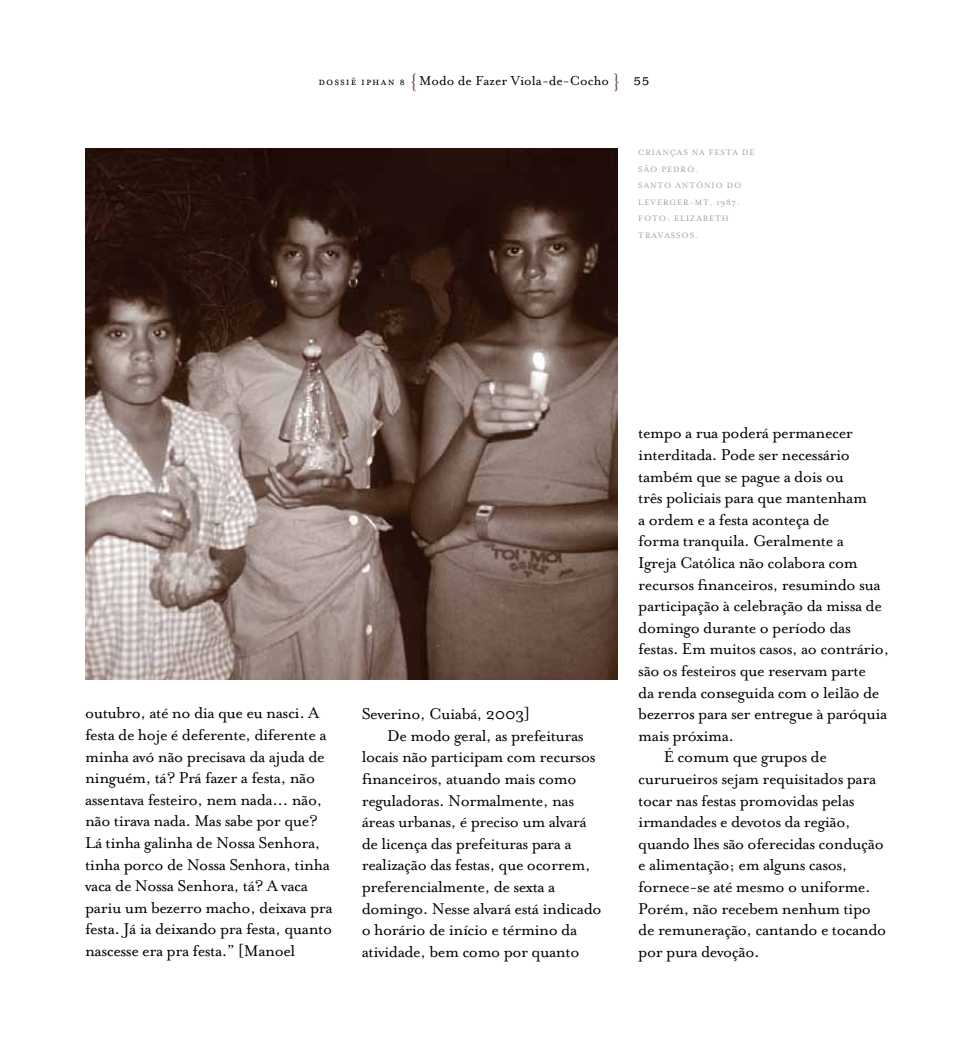
<style>
.page{position:relative;width:966px;height:1063px;background:#fff}
.page>*{position:absolute;margin:0;border:0;box-sizing:border-box;transform-origin:0 0}
.t1{font:18px/21.6px "Mrs Eaves Roman";letter-spacing:-.025em;color:#000}
.t2{font:15px "Mrs Eaves Roman";color:#000}
.t3{font:9px "Mrs Eaves Roman";letter-spacing:.1em;color:#9c9e9f}
.s1{font-family:"Mrs Eaves Small Caps";font-size:12px}
.s2{font-family:"Adobe Garamond Pro";font-size:21px;color:#6b483e}
.s3{font-family:"Mrs Eaves Small Caps";font-size:18px}
</style>
<div class="page">
<img style="left:85px;top:149px;width:532px;height:531px">
<p class="t2" style="left:318px;top:72px;width:333px"><span class="s1">dossiê iphan 8</span> <span class="s2">{</span>Modo de Fazer Viola-de-Cocho <span class="s2">}</span> <span class="s3">55</span></p>
<p class="t3" style="left:638px;top:148px;width:14px">Crian</p>
<p class="t3" style="left:669px;top:148px;width:52px">ças na Festa</p>
<p class="t3" style="left:742px;top:148px;width:7px">de</p>
<p class="t3" style="left:638px;top:164px;width:37px">São Pedro</p>
<p class="t3" style="left:695px;top:164px;width:4px">.</p>
<p class="t3" style="left:638px;top:181px;width:14px">Santo</p>
<p class="t3" style="left:675px;top:181px;width:15px">Antônio</p>
<p class="t3" style="left:726px;top:181px;width:8px">do</p>
<p class="t3" style="left:638px;top:197px;width:14px">Leverger</p>
<p class="t3" style="left:689px;top:197px;width:52px">-MT, 1987.</p>
<p class="t3" style="left:638px;top:214px;width:14px">Foto</p>
<p class="t3" style="left:667px;top:214px;width:37px">: Elizabeth</p>
<p class="t3" style="left:638px;top:230px;width:14px">Travassos</p>
<p class="t3" style="left:695px;top:230px;width:4px">.</p>
<p class="t1" style="left:85px;top:702px;width:249px">outubro, até no dia que eu nasci. A festa de hoje é deferente, diferente a minha avó não precisava da ajuda de ninguém, tá? Prá fazer a festa, não assentava festeiro, nem nada... não, não tirava nada. Mas sabe por que?<br>Lá tinha galinha de Nossa Senhora, tinha porco de Nossa Senhora, tinha vaca de Nossa Senhora, tá? A vaca pariu um bezerro macho, deixava pra festa. Já ia deixando pra festa, quanto nascesse era pra festa.” [Manoel</p>
<p class="t1" style="left:361px;top:703px;width:170px">Severino, Cuiabá, 2003]</p>
<p class="t1" style="left:387px;top:725px;width:198px">De modo geral, as prefeituras</p>
<p class="t1" style="left:361px;top:747px;width:235px">locais não participam com recursos</p>
<p class="t1" style="left:361px;top:768px;width:216px">financeiros, atuando mais como</p>
<p class="t1" style="left:361px;top:790px;width:214px">reguladoras. Normalmente, nas</p>
<p class="t1" style="left:361px;top:811px;width:226px">áreas urbanas, é preciso um alvará</p>
<p class="t1" style="left:361px;top:833px;width:211px">de licença das prefeituras para a</p>
<p class="t1" style="left:361px;top:855px;width:230px">realização das festas, que ocorrem,</p>
<p class="t1" style="left:361px;top:876px;width:195px">preferencialmente, de sexta a</p>
<p class="t1" style="left:361px;top:898px;width:241px">domingo. Nesse alvará está indicado</p>
<p class="t1" style="left:361px;top:919px;width:217px">o horário de início e término da</p>
<p class="t1" style="left:361px;top:941px;width:219px">atividade, bem como por quanto</p>
<p class="t1" style="left:638px;top:422px;width:216px">tempo a rua poderá permanecer</p>
<p class="t1" style="left:638px;top:444px;width:213px">interditada. Pode ser necessário</p>
<p class="t1" style="left:638px;top:466px;width:207px">também que se pague a dois ou</p>
<p class="t1" style="left:638px;top:487px;width:230px">três policiais para que mantenham</p>
<p class="t1" style="left:638px;top:509px;width:192px">a ordem e a festa aconteça de</p>
<p class="t1" style="left:638px;top:530px;width:207px">forma tranquila. Geralmente a</p>
<p class="t1" style="left:638px;top:552px;width:221px">Igreja Católica não colabora com</p>
<p class="t1" style="left:638px;top:574px;width:244px">recursos financeiros, resumindo sua</p>
<p class="t1" style="left:638px;top:595px;width:245px">participação à celebração da missa de</p>
<p class="t1" style="left:638px;top:617px;width:214px">domingo durante o período das</p>
<p class="t1" style="left:638px;top:638px;width:252px">festas. Em muitos casos, ao contrário,</p>
<p class="t1" style="left:638px;top:660px;width:229px">são os festeiros que reservam parte</p>
<p class="t1" style="left:638px;top:682px;width:242px">da renda conseguida com o leilão de</p>
<p class="t1" style="left:638px;top:703px;width:250px">bezerros para ser entregue à paróquia</p>
<p class="t1" style="left:638px;top:725px;width:97px">mais próxima.</p>
<p class="t1" style="left:663px;top:746px;width:165px">É comum que grupos de</p>
<p class="t1" style="left:638px;top:768px;width:239px">cururueiros sejam requisitados para</p>
<p class="t1" style="left:638px;top:790px;width:218px">tocar nas festas promovidas pelas</p>
<p class="t1" style="left:638px;top:811px;width:214px">irmandades e devotos da região,</p>
<p class="t1" style="left:638px;top:833px;width:247px">quando lhes são oferecidas condução</p>
<p class="t1" style="left:638px;top:854px;width:211px">e alimentação; em alguns casos,</p>
<p class="t1" style="left:638px;top:876px;width:234px">fornece-se até mesmo o uniforme.</p>
<p class="t1" style="left:638px;top:898px;width:234px">Porém, não recebem nenhum tipo</p>
<p class="t1" style="left:638px;top:919px;width:249px">de remuneração, cantando e tocando</p>
<p class="t1" style="left:638px;top:941px;width:123px">por pura devoção.</p>
</div>
